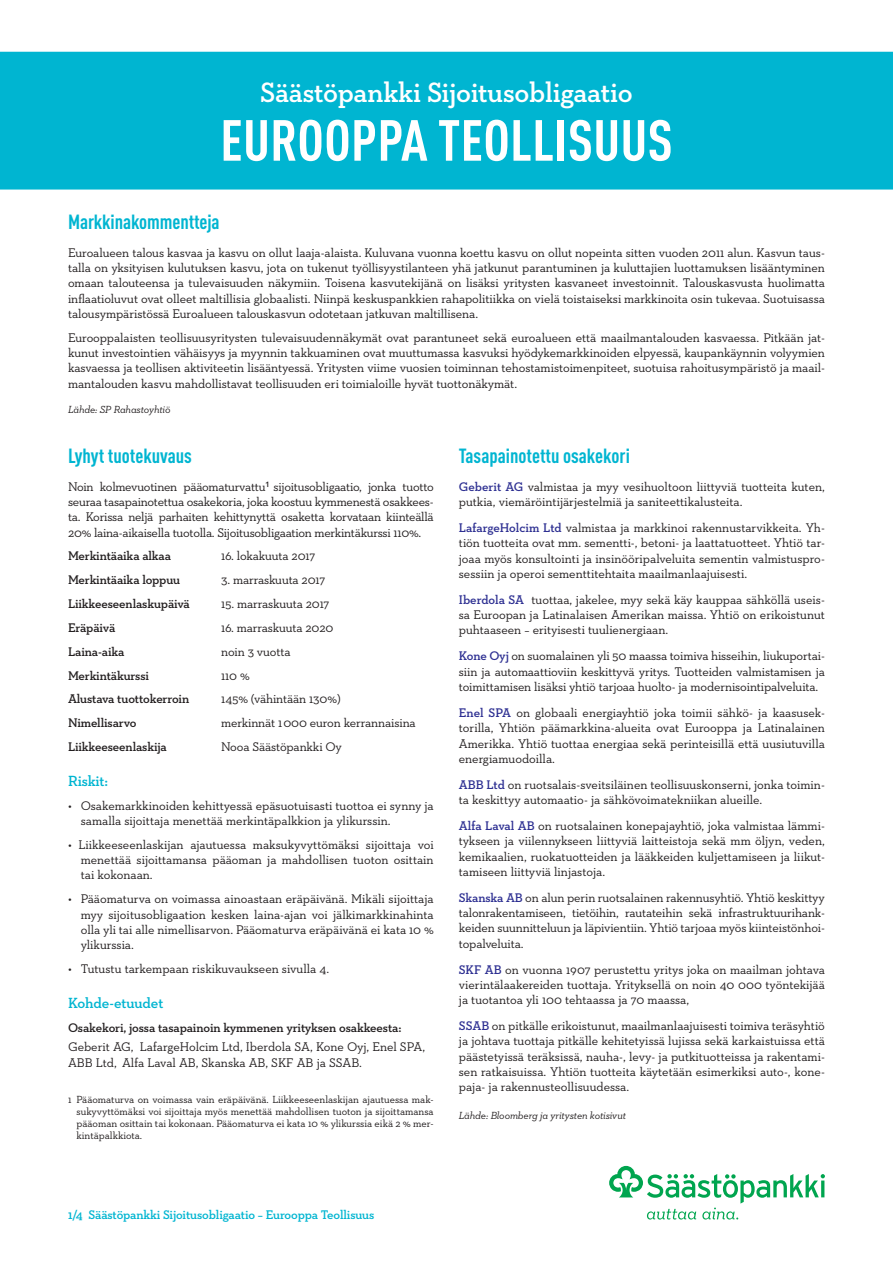
<style>
.page{position:relative;width:893px;height:1263px;background:#fff}
.page>*{position:absolute;margin:0;border:0;box-sizing:border-box;transform-origin:0 0}
.t1{font:700 condensed 57px "DINOT";letter-spacing:.005em;color:#fff}
.t2{font:600 28.5px "Neutraface Slab Text";letter-spacing:-.01em;color:#fff}
.pikkuotsikko{font:700 condensed 20.25px "DINOT";color:#00b5d1}
.leipis{font:600 15px "Neutraface Slab Text";letter-spacing:-.01em;color:#00b5d1}
.leipis-2{font:12.75px/15.3px "Neutraface Slab Text";letter-spacing:-.005em;color:#231f20;text-align:justify}
.leipis-3{font:600 12.75px "Neutraface Slab Text";letter-spacing:-.01em;color:#231f20}
.leipis-4{font:600 12.75px "Neutraface Slab Text";letter-spacing:-.01em;color:#00b5d1}
.leipis-5{font:10.5px/12px "Neutraface Slab Text";color:#231f20;text-align:justify}
.leipis-6{font:italic 10.5px "Neutraface Slab Text";letter-spacing:-.01em;color:#231f20}
.s1{font-weight:600;color:#2e3092}
</style>
<div class="page">
<svg style="left:609px;top:1166px;width:216px;height:53px"></svg>
<div style="left:0;top:52px;width:893px;height:138px;background:#00b5d1"></div>
<p class="t2" style="left:260px;top:75px;width:374px">Säästöpankki Sijoitusobligaatio</p>
<p class="t1" style="left:220px;top:106px;width:454px">EUROOPPA TEOLLISUUS</p>
<p class="pikkuotsikko" style="left:68px;top:209px;width:153px">Markkinakommentteja</p>
<p class="leipis-2" style="left:68px;top:245px;width:758px">Euroalueen talous kasvaa ja kasvu on ollut laaja-alaista. Kuluvana vuonna koettu kasvu on ollut nopeinta sitten vuoden 2011 alun. Kasvun taus&shy;talla on yksityisen kulutuksen kasvu, jota on tukenut työllisyystilanteen yhä jatkunut parantuminen ja kuluttajien luottamuksen lisääntyminen omaan talouteensa ja tulevaisuuden näkymiin. Toisena kasvutekijänä on lisäksi yritysten kasvaneet investoinnit. Talouskasvusta huolimatta inflaatioluvut ovat olleet maltillisia globaalisti. Niinpä keskuspankkien rahapolitiikka on vielä toistaiseksi markkinoita osin tukevaa. Suotuisassa talousympäristössä Euroalueen talouskasvun odotetaan jatkuvan maltillisena.</p>
<p class="leipis-2" style="left:68px;top:330px;width:758px">Eurooppalaisten teollisuusyritysten tulevaisuudennäkymät ovat parantuneet sekä euroalueen että maailmantalouden kasvaessa. Pitkään jat&shy;kunut investointien vähäisyys ja myynnin takkuaminen ovat muuttumassa kasvuksi hyödykemarkkinoiden elpyessä, kaupankäynnin volyymien kasvaessa ja teollisen aktiviteetin lisääntyessä. Yritysten viime vuosien toiminnan tehostamistoimenpiteet, suotuisa rahoitusympäristö ja maail&shy;mantalouden kasvu mahdollistavat teollisuuden eri toimialoille hyvät tuottonäkymät.</p>
<p class="leipis-6" style="left:68px;top:403px;width:104px">Lähde: SP Rahastoyhtiö</p>
<p class="pikkuotsikko" style="left:68px;top:443px;width:125px">Lyhyt tuotekuvaus</p>
<p class="leipis-2" style="left:68px;top:479px;width:367px">Noin kolmevuotinen pääomaturvattu¹ sijoitusobligaatio, jonka tuotto seuraa tasapainotettua osakekoria, joka koostuu kymmenestä osakkees&shy;ta. Korissa neljä parhaiten kehittynyttä osaketta korvataan kiinteällä 20% laina-aikaisella tuotolla. Sijoitusobligaation merkintäkurssi 110%.</p>
<p class="leipis-3" style="left:68px;top:548px;width:105px">Merkintäaika alkaa</p>
<p class="leipis-2" style="left:221px;top:548px;width:96px">16. lokakuuta 2017</p>
<p class="leipis-3" style="left:68px;top:572px;width:114px">Merkintäaika loppuu</p>
<p class="leipis-2" style="left:221px;top:572px;width:106px">3. marraskuuta 2017</p>
<p class="leipis-3" style="left:68px;top:596px;width:123px">Liikkeeseenlaskupäivä</p>
<p class="leipis-2" style="left:221px;top:596px;width:110px">15. marraskuuta 2017</p>
<p class="leipis-3" style="left:68px;top:619px;width:49px">Eräpäivä</p>
<p class="leipis-2" style="left:221px;top:620px;width:114px">16. marraskuuta 2020</p>
<p class="leipis-3" style="left:68px;top:643px;width:58px">Laina-aika</p>
<p class="leipis-2" style="left:221px;top:643px;width:71px">noin 3 vuotta</p>
<p class="leipis-3" style="left:68px;top:667px;width:82px">Merkintäkurssi</p>
<p class="leipis-2" style="left:221px;top:667px;width:30px">110 %</p>
<p class="leipis-3" style="left:68px;top:691px;width:123px">Alustava tuottokerroin</p>
<p class="leipis-2" style="left:221px;top:691px;width:121px">145% (vähintään 130%)</p>
<p class="leipis-3" style="left:68px;top:715px;width:70px">Nimellisarvo</p>
<p class="leipis-2" style="left:221px;top:715px;width:196px">merkinnät 1 000 euron kerrannaisina</p>
<p class="leipis-3" style="left:68px;top:739px;width:100px">Liikkeeseenlaskija</p>
<p class="leipis-2" style="left:221px;top:739px;width:122px">Nooa Säästöpankki Oy</p>
<p class="leipis" style="left:68px;top:771px;width:42px">Riskit:</p>
<p class="leipis-2" style="left:81px;top:797px;width:354px;text-indent:-13px">• Osakemarkkinoiden kehittyessä epäsuotuisasti tuottoa ei synny ja samalla sijoittaja menettää merkintäpalkkion ja ylikurssin.</p>
<p class="leipis-2" style="left:81px;top:837px;width:354px;text-indent:-13px">• Liikkeeseenlaskijan ajautuessa maksukyvyttömäksi sijoittaja voi menettää sijoittamansa pääoman ja mahdollisen tuoton osittain tai kokonaan.</p>
<p class="leipis-2" style="left:81px;top:891px;width:354px;text-indent:-13px">• Pääomaturva on voimassa ainoastaan eräpäivänä. Mikäli sijoittaja myy sijoitusobligaation kesken laina-ajan voi jälkimarkkinahinta olla yli tai alle nimellisarvon. Pääomaturva eräpäivänä ei kata 10 % ylikurssia.</p>
<p class="leipis-2" style="left:68px;top:961px;width:263px">• Tutustu tarkempaan riskikuvaukseen sivulla 4.</p>
<p class="leipis" style="left:68px;top:993px;width:97px">Kohde-etuudet</p>
<p class="leipis-3" style="left:68px;top:1019px;width:335px">Osakekori, jossa tasapainoin kymmenen yrityksen osakkeesta:</p>
<p class="leipis-2" style="left:68px;top:1039px;width:359px">Geberit AG, LafargeHolcim Ltd, Iberdola SA, Kone Oyj, Enel SPA,<br>ABB Ltd, Alfa Laval AB, Skanska AB, SKF AB ja SSAB.</p>
<p class="leipis-5" style="left:77px;top:1093px;width:359px;text-indent:-9px">1 Pääomaturva on voimassa vain eräpäivänä. Liikkeeseenlaskijan ajautuessa mak&shy;sukyvyttömäksi voi sijoittaja myös menettää mahdollisen tuoton ja sijoittamansa pääoman osittain tai kokonaan. Pääomaturva ei kata 10 % ylikurssia eikä 2 % mer&shy;kintäpalkkiota.</p>
<p class="pikkuotsikko" style="left:459px;top:443px;width:173px">Tasapainotettu osakekori</p>
<p class="leipis-2" style="left:459px;top:479px;width:368px"><span class="s1">Geberit AG</span> valmistaa ja myy vesihuoltoon liittyviä tuotteita kuten, putkia, viemäröintijärjestelmiä ja saniteettikalusteita.</p>
<p class="leipis-2" style="left:459px;top:520px;width:368px"><span class="s1">LafargeHolcim Ltd</span> valmistaa ja markkinoi rakennustarvikkeita. Yh&shy;tiön tuotteita ovat mm. sementti-, betoni- ja laattatuotteet. Yhtiö tar&shy;joaa myös konsultointi ja insinööripalveluita sementin valmistuspro&shy;sessiin ja operoi sementtitehtaita maailmanlaajuisesti.</p>
<p class="leipis-2" style="left:459px;top:592px;width:368px"><span class="s1">Iberdola SA</span> tuottaa, jakelee, myy sekä käy kauppaa sähköllä useis&shy;sa Euroopan ja Latinalaisen Amerikan maissa. Yhtiö on erikoistunut puhtaaseen – erityisesti tuulienergiaan.</p>
<p class="leipis-2" style="left:459px;top:648px;width:368px"><span class="s1">Kone Oyj</span> on suomalainen yli 50 maassa toimiva hisseihin, liukuportai&shy;siin ja automaattioviin keskittyvä yritys. Tuotteiden valmistamisen ja toimittamisen lisäksi yhtiö tarjoaa huolto- ja modernisointipalveluita.</p>
<p class="leipis-2" style="left:459px;top:705px;width:368px"><span class="s1">Enel SPA</span> on globaali energiayhtiö joka toimii sähkö- ja kaasusek&shy;torilla, Yhtiön päämarkkina-alueita ovat Eurooppa ja Latinalainen Amerikka. Yhtiö tuottaa energiaa sekä perinteisillä että uusiutuvilla energiamuodoilla.</p>
<p class="leipis-2" style="left:459px;top:776px;width:368px"><span class="s1">ABB Ltd</span> on ruotsalais-sveitsiläinen teollisuuskonserni, jonka toimin&shy;ta keskittyy automaatio- ja sähkövoimatekniikan alueille.</p>
<p class="leipis-2" style="left:459px;top:818px;width:368px"><span class="s1">Alfa Laval AB</span> on ruotsalainen konepajayhtiö, joka valmistaa lämmi&shy;tykseen ja viilennykseen liittyviä laitteistoja sekä mm öljyn, veden, kemikaalien, ruokatuotteiden ja lääkkeiden kuljettamiseen ja liikut&shy;tamiseen liittyviä linjastoja.</p>
<p class="leipis-2" style="left:459px;top:890px;width:368px"><span class="s1">Skanska AB</span> on alun perin ruotsalainen rakennusyhtiö. Yhtiö keskittyy talonrakentamiseen, tietöihin, rautateihin sekä infrastruktuurihank&shy;keiden suunnitteluun ja läpivientiin. Yhtiö tarjoaa myös kiinteistönhoi&shy;topalveluita.</p>
<p class="leipis-2" style="left:459px;top:961px;width:368px"><span class="s1">SKF AB</span> on vuonna 1907 perustettu yritys joka on maailman johtava vierintälaakereiden tuottaja. Yrityksellä on noin 40 000 työntekijää ja tuotantoa yli 100 tehtaassa ja 70 maassa,</p>
<p class="leipis-2" style="left:459px;top:1018px;width:368px"><span class="s1">SSAB</span> on pitkälle erikoistunut, maailmanlaajuisesti toimiva teräsyhtiö ja johtava tuottaja pitkälle kehitetyissä lujissa sekä karkaistuissa että päästetyissä teräksissä, nauha-, levy- ja putkituotteissa ja rakentami&shy;sen ratkaisuissa. Yhtiön tuotteita käytetään esimerkiksi auto-, kone&shy;paja- ja rakennusteollisuudessa.</p>
<p class="leipis-6" style="left:459px;top:1109px;width:169px">Lähde: Bloomberg ja yritysten kotisivut</p>
<p class="leipis-4" style="left:68px;top:1206px;width:308px">1/4 Säästöpankki Sijoitusobligaatio – Eurooppa Teollisuus</p>
</div>
